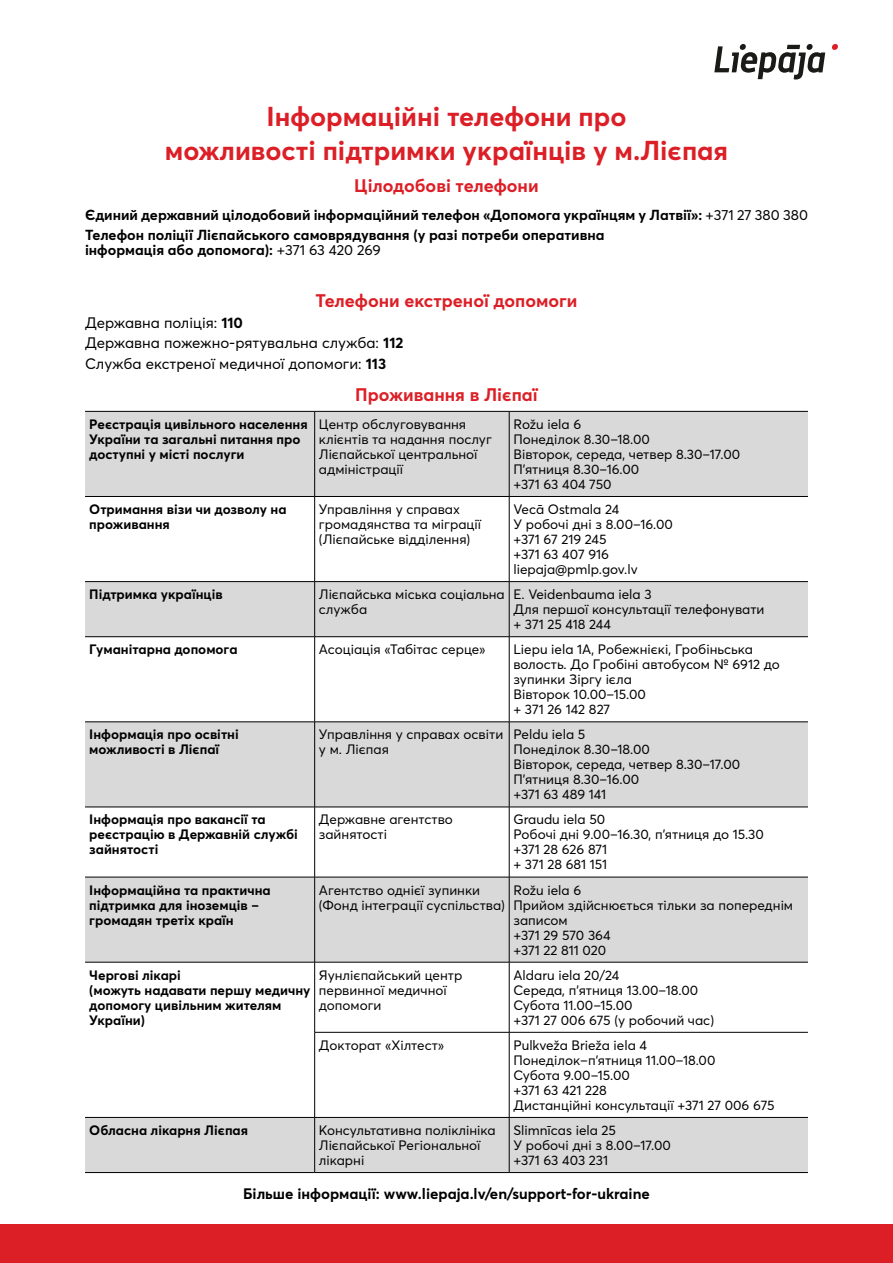
<style>
.page{position:relative;width:893px;height:1263px;background:#fff}
.page>*{position:absolute;margin:0;border:0;box-sizing:border-box;transform-origin:0 0}
.t1{font:700 27px/33.5px "Averta CY";color:#dc1f26;text-align:center}
.t2{font:700 18px "Averta CY";color:#dc1f26}
.t3{font:15px/20.4px "Averta CY";color:#000}
.t4{font:700 15px "Averta CY";color:#000}
.t5{font:700 14.4px/19.8px "Averta CY";color:#000}
.t6{font:13.5px/15px "Averta CY";color:#000}
.t7{font:700 13.5px/15px "Averta CY";color:#000}
.s1{font-weight:400}
.s2{font-weight:700}
</style>
<div class="page">
<div style="left:0;top:1224px;width:893px;height:39px;background:#dc1f26"></div>
<svg style="left:85px;top:412px;width:723px;height:550px;fill:#d9d9d9"></svg>
<svg style="left:85px;top:808px;width:723px;height:69px"></svg>
<svg style="left:85px;top:963px;width:723px;height:154px"></svg>
<div style="left:85px;top:1118px;width:723px;height:54px;background:#d9d9d9"></div>
<hr style="left:85px;top:411px;width:230px;height:1px;background:#000">
<hr style="left:315px;top:411px;width:194px;height:1px;background:#000">
<hr style="left:314px;top:412px;width:1px;height:84px;background:#000">
<hr style="left:509px;top:411px;width:299px;height:1px;background:#000">
<hr style="left:509px;top:412px;width:1px;height:84px;background:#000">
<hr style="left:85px;top:496px;width:230px;height:1px;background:#000">
<hr style="left:315px;top:496px;width:194px;height:1px;background:#000">
<hr style="left:314px;top:497px;width:1px;height:84px;background:#000">
<hr style="left:509px;top:496px;width:299px;height:1px;background:#000">
<hr style="left:509px;top:497px;width:1px;height:84px;background:#000">
<hr style="left:85px;top:581px;width:230px;height:1px;background:#000">
<hr style="left:315px;top:581px;width:194px;height:1px;background:#000">
<hr style="left:314px;top:582px;width:1px;height:54px;background:#000">
<hr style="left:509px;top:581px;width:299px;height:1px;background:#000">
<hr style="left:509px;top:582px;width:1px;height:54px;background:#000">
<hr style="left:85px;top:636px;width:230px;height:1px;background:#000">
<hr style="left:315px;top:636px;width:194px;height:1px;background:#000">
<hr style="left:314px;top:637px;width:1px;height:85px;background:#000">
<hr style="left:509px;top:636px;width:299px;height:1px;background:#000">
<hr style="left:509px;top:637px;width:1px;height:85px;background:#000">
<hr style="left:85px;top:721px;width:230px;height:1px;background:#000">
<hr style="left:315px;top:721px;width:194px;height:1px;background:#000">
<hr style="left:314px;top:722px;width:1px;height:85px;background:#000">
<hr style="left:509px;top:721px;width:299px;height:1px;background:#000">
<hr style="left:509px;top:722px;width:1px;height:85px;background:#000">
<hr style="left:85px;top:807px;width:230px;height:1px;background:#000">
<hr style="left:315px;top:807px;width:194px;height:1px;background:#000">
<hr style="left:314px;top:807px;width:1px;height:70px;background:#000">
<hr style="left:509px;top:807px;width:299px;height:1px;background:#000">
<hr style="left:509px;top:807px;width:1px;height:70px;background:#000">
<hr style="left:85px;top:877px;width:230px;height:1px;background:#000">
<hr style="left:315px;top:877px;width:194px;height:1px;background:#000">
<hr style="left:314px;top:877px;width:1px;height:85px;background:#000">
<hr style="left:509px;top:877px;width:299px;height:1px;background:#000">
<hr style="left:509px;top:877px;width:1px;height:85px;background:#000">
<hr style="left:85px;top:962px;width:230px;height:1px;background:#000">
<hr style="left:315px;top:962px;width:194px;height:1px;background:#000">
<hr style="left:314px;top:962px;width:1px;height:70px;background:#000">
<hr style="left:509px;top:962px;width:299px;height:1px;background:#000">
<hr style="left:509px;top:962px;width:1px;height:70px;background:#000">
<hr style="left:314px;top:1032px;width:195px;height:1px;background:#000">
<hr style="left:314px;top:1032px;width:1px;height:85px;background:#000">
<hr style="left:509px;top:1032px;width:299px;height:1px;background:#000">
<hr style="left:509px;top:1032px;width:1px;height:85px;background:#000">
<hr style="left:85px;top:1117px;width:230px;height:1px;background:#000">
<hr style="left:315px;top:1117px;width:194px;height:1px;background:#000">
<hr style="left:314px;top:1117px;width:1px;height:55px;background:#000">
<hr style="left:509px;top:1117px;width:299px;height:1px;background:#000">
<hr style="left:509px;top:1117px;width:1px;height:55px;background:#000">
<hr style="left:85px;top:1172px;width:230px;height:1px;background:#000">
<hr style="left:315px;top:1172px;width:194px;height:1px;background:#000">
<hr style="left:509px;top:1172px;width:299px;height:1px;background:#000">
<svg style="left:832px;top:44px;width:6px;height:6px"></svg>
<svg style="left:714px;top:44px;width:111px;height:36px"></svg>
<h1 class="t1" style="left:165px;top:99px;width:565px">Інформаційні телефони про<br>можливості підтримки українців у м.Лієпая</h1>
<h2 class="t2" style="left:354px;top:173px;width:186px">Цілодобові телефони</h2>
<p class="t5" style="left:85px;top:204px;width:724px">Єдиний державний цілодобовий інформаційний телефон «Допомога українцям у Латвії»: <span class="s1">+371 27 380 380<br></span>Телефон поліції Лієпайського самоврядування (у разі потреби оперативна</p>
<p class="t5" style="left:85px;top:240px;width:297px">інформація або допомога): <span class="s1">+371 63 420 269</span></p>
<h2 class="t2" style="left:315px;top:288px;width:264px">Телефони екстреної допомоги</h2>
<p class="t3" style="left:85px;top:312px;width:320px">Державна поліція: <span class="s2">110<br></span>Державна пожежно-рятувальна служба: <span class="s2">112<br></span>Служба екстреної медичної допомоги: <span class="s2">113</span></p>
<h2 class="t2" style="left:355px;top:382px;width:184px">Проживання в Лієпаї</h2>
<p class="t7" style="left:89px;top:416px;width:220px">Реєстрація цивільного населення<br>України та загальні питання про доступні у місті послуги</p>
<p class="t6" style="left:319px;top:416px;width:175px">Центр обслуговування клієнтів та надання послуг<br>Лієпайської центральної адміністрації</p>
<p class="t6" style="left:513px;top:416px;width:228px">Rožu iela 6<br>Понеділок 8.30–18.00<br>Вівторок, середа, четвер 8.30–17.00<br>П’ятниця 8.30–16.00<br>+371 63 404 750</p>
<p class="t7" style="left:89px;top:501px;width:199px">Отримання візи чи дозволу на проживання</p>
<p class="t6" style="left:319px;top:501px;width:164px">Управління у справах громадянства та міграції (Лієпайське відділення)</p>
<p class="t6" style="left:513px;top:501px;width:161px">Vecā Ostmala 24<br>У робочі дні з 8.00–16.00 +371 67 219 245<br>+371 63 407 916 liepaja@pmlp.gov.lv</p>
<p class="t7" style="left:89px;top:586px;width:135px">Підтримка українців</p>
<p class="t6" style="left:319px;top:586px;width:187px">Лієпайська міська соціальна служба</p>
<p class="t6" style="left:513px;top:586px;width:253px">E. Veidenbauma iela 3<br>Для першої консультації телефонувати + 371 25 418 244</p>
<p class="t7" style="left:89px;top:641px;width:150px">Гуманітарна допомога</p>
<p class="t6" style="left:319px;top:641px;width:168px">Асоціація «Табітас серце»</p>
<p class="t6" style="left:513px;top:641px;width:268px">Liepu iela 1A, Робежнієкі, Гробіньська волость. До Гробіні автобусом № 6912 до зупинки Зіргу ієла<br>Вівторок 10.00–15.00<br>+ 371 26 142 827</p>
<p class="t7" style="left:89px;top:726px;width:151px">Інформація про освітні можливості в Лієпаї</p>
<p class="t6" style="left:319px;top:726px;width:186px">Управління у справах освіти у м. Лієпая</p>
<p class="t6" style="left:513px;top:726px;width:228px">Peldu iela 5<br>Понеділок 8.30–18.00<br>Вівторок, середа, четвер 8.30–17.00<br>П’ятниця 8.30–16.00<br>+371 63 489 141</p>
<p class="t7" style="left:89px;top:811px;width:210px">Інформація про вакансії та реєстрацію в Державній службі зайнятості</p>
<p class="t6" style="left:319px;top:812px;width:135px">Державне агентство зайнятості</p>
<p class="t6" style="left:513px;top:812px;width:252px">Graudu iela 50<br>Робочі дні 9.00–16.30, п’ятниця до 15.30 +371 28 626 871<br>+ 371 28 681 151</p>
<p class="t7" style="left:89px;top:881px;width:183px">Інформаційна та практична підтримка для іноземців – громадян третіх країн</p>
<p class="t6" style="left:319px;top:882px;width:188px">Агентство однієї зупинки (Фонд інтеграції суспільства)</p>
<p class="t6" style="left:513px;top:882px;width:281px">Rožu iela 6<br>Прийом здійснюється тільки за попереднім записом<br>+371 29 570 364<br>+371 22 811 020</p>
<p class="t7" style="left:89px;top:967px;width:223px">Чергові лікарі<br>(можуть надавати першу медичну допомогу цивільним жителям<br>України)</p>
<p class="t6" style="left:319px;top:967px;width:145px">Яунлієпайський центр первинної медичної допомоги</p>
<p class="t6" style="left:513px;top:967px;width:202px">Aldaru iela 20/24<br>Середа, п’ятниця 13.00–18.00<br>Субота 11.00–15.00<br>+371 27 006 675 (у робочий час)</p>
<p class="t6" style="left:319px;top:1037px;width:127px">Докторат «Хілтест»</p>
<p class="t6" style="left:513px;top:1037px;width:263px">Pulkveža Brieža iela 4<br>Понеділок–п’ятниця 11.00–18.00<br>Субота 9.00–15.00<br>+371 63 421 228<br>Дистанційні консультації +371 27 006 675</p>
<p class="t7" style="left:89px;top:1122px;width:160px">Обласна лікарня Лієпая</p>
<p class="t6" style="left:319px;top:1122px;width:178px">Консультативна поліклініка<br>Лієпайської Регіональної лікарні</p>
<p class="t6" style="left:513px;top:1122px;width:159px">Slimnīcas iela 25<br>У робочі дні з 8.00–17.00 +371 63 403 231</p>
<p class="t4" style="left:243px;top:1183px;width:408px">Більше інформації: www.liepaja.lv/en/support-for-ukraine</p>
</div>
